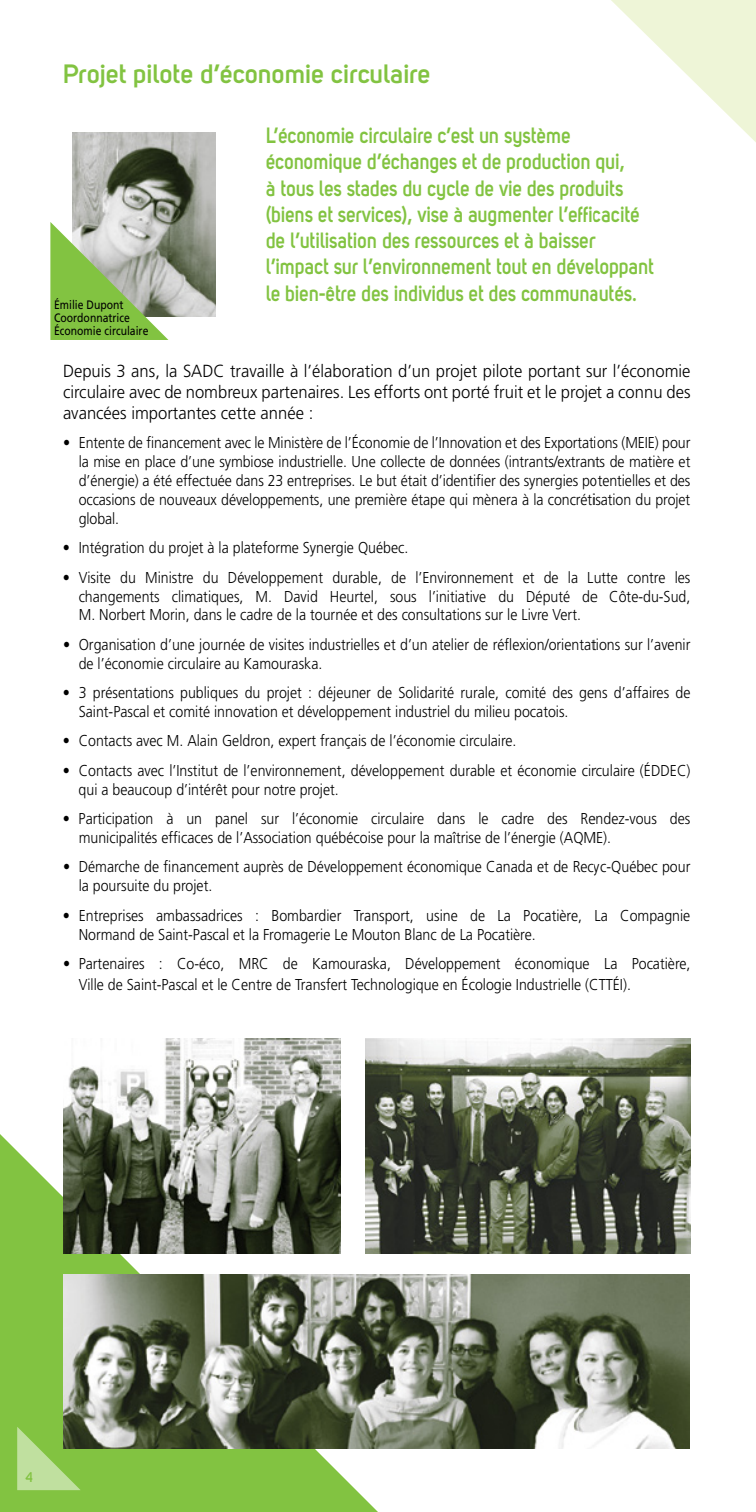
<style>
.page{position:relative;width:756px;height:1512px;background:#fff}
.page>*{position:absolute;margin:0;border:0;box-sizing:border-box;transform-origin:0 0}
.t1{font:700 26.25px "Uni Sans Semi";color:#82c341}
.t2{font:700 21.88px/26.2px "Uni Sans Semi";color:#82c341;scale:.88 1}
.t3{font:300 17.5px/21px "Frutiger";color:#000;text-align:justify;scale:.95 1}
.t4{font:300 15.75px/18.9px "Frutiger";color:#000;scale:.9 1}
.t5{font:700 14px "Uni Sans Semi";color:#82c341;scale:.95 1}
.t6{font:12.25px/13.1px "Frutiger";color:#000;scale:.85 1}
</style>
<div class="page">
<svg style="left:0;top:1134px;width:378px;height:378px;fill:#82c341"></svg>
<img style="left:73px;top:132px;width:142px;height:184px">
<svg style="left:50px;top:222px;width:118px;height:118px;background:#9fc17d"></svg>
<img style="left:63px;top:1038px;width:277px;height:216px">
<img style="left:365px;top:1038px;width:325px;height:216px">
<img style="left:63px;top:1275px;width:627px;height:174px">
<svg style="left:17px;top:1427px;width:64px;height:63px;background:#99c46d"></svg>
<svg style="left:611px;top:0;width:145px;height:142px"></svg>
<h1 class="t1" style="left:63px;top:58px;width:369px">Projet pilote d’économie circulaire</h1>
<p class="t6" style="left:54px;top:298px;width:112px">Émilie Dupont<br>Coordonnatrice<br>Économie circulaire</p>
<p class="t2" style="left:266px;top:122px;width:442px">L’économie circulaire c’est un système économique d’échanges et de production qui,<br>à tous les stades du cycle de vie des produits (biens et services), vise à augmenter l’efficacité de l’utilisation des ressources et à baisser l’impact sur l’environnement tout en développant le bien-être des individus et des communautés.</p>
<p class="t3" style="left:63px;top:361px;width:662px">Depuis 3 ans, la SADC travaille à l’élaboration d’un projet pilote portant sur l’économie circulaire avec de nombreux partenaires. Les efforts ont porté fruit et le projet a connu des avancées importantes cette année :</p>
<p class="t4" style="left:79px;top:434px;width:681px;text-align:justify;text-indent:-16px">• Entente de financement avec le Ministère de l’Économie de l’Innovation et des Exportations (MEIE) pour la mise en place d’une symbiose industrielle. Une collecte de données (intrants/extrants de matière et d’énergie) a été effectuée dans 23 entreprises. Le but était d’identifier des synergies potentielles et des occasions de nouveaux développements, une première étape qui mènera à la concrétisation du projet global.</p>
<p class="t4" style="left:63px;top:539px;width:385px">• Intégration du projet à la plateforme Synergie Québec.</p>
<p class="t4" style="left:79px;top:568px;width:681px;text-align:justify;text-indent:-16px">• Visite du Ministre du Développement durable, de l’Environnement et de la Lutte contre les changements climatiques, M. David Heurtel, sous l’initiative du Député de Côte-du-Sud, M. Norbert Morin, dans le cadre de la tournée et des consultations sur le Livre Vert.</p>
<p class="t4" style="left:79px;top:635px;width:681px;text-indent:-16px">• Organisation d’une journée de visites industrielles et d’un atelier de réflexion/orientations sur l’avenir de l’économie circulaire au Kamouraska.</p>
<p class="t4" style="left:79px;top:683px;width:681px;text-indent:-16px">• 3 présentations publiques du projet : déjeuner de Solidarité rurale, comité des gens d’affaires de<br>Saint-Pascal et comité innovation et développement industriel du milieu pocatois.</p>
<p class="t4" style="left:63px;top:732px;width:506px">• Contacts avec M. Alain Geldron, expert français de l’économie circulaire.</p>
<p class="t4" style="left:79px;top:761px;width:681px;text-indent:-16px">• Contacts avec l’Institut de l’environnement, développement durable et économie circulaire (ÉDDEC) qui a beaucoup d’intérêt pour notre projet.</p>
<p class="t4" style="left:79px;top:810px;width:681px;text-indent:-16px">• Participation à un panel sur l’économie circulaire dans le cadre des Rendez-vous des municipalités efficaces de l’Association québécoise pour la maîtrise de l’énergie (AQME).</p>
<p class="t4" style="left:79px;top:858px;width:681px;text-indent:-16px">• Démarche de financement auprès de Développement économique Canada et de Recyc-Québec pour la poursuite du projet.</p>
<p class="t4" style="left:79px;top:906px;width:681px;text-indent:-16px">• Entreprises ambassadrices : Bombardier Transport, usine de La Pocatière, La Compagnie<br>Normand de Saint-Pascal et la Fromagerie Le Mouton Blanc de La Pocatière.</p>
<p class="t4" style="left:79px;top:953px;width:681px;line-height:21px;text-indent:-16px">• Partenaires : Co-éco, MRC de Kamouraska, Développement économique La Pocatière,<br>Ville de Saint-Pascal et le Centre de Transfert Technologique en Écologie Industrielle (CTTÉI).</p>
<p class="t5" style="left:26px;top:1469px;width:9px">4</p>
</div>
